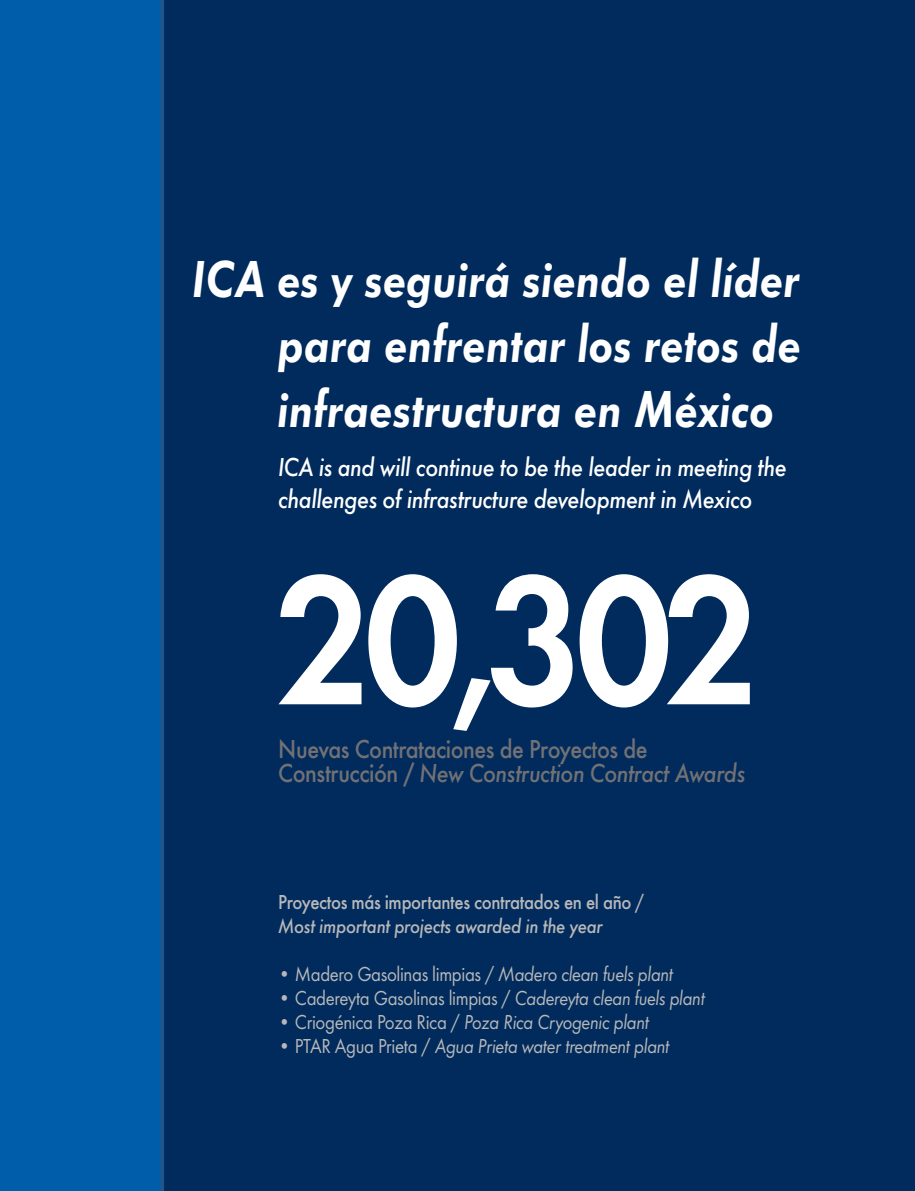
<style>
.page{position:relative;width:915px;height:1191px;background:#fff}
.page>*{position:absolute;margin:0;border:0;box-sizing:border-box;transform-origin:0 0}
.t1{font:italic 600 54px/64.8px "Futura T";color:#fff;text-align:justify;scale:.9 1}
.t2{font:italic 500 27px/32.4px "Futura T";letter-spacing:-.02em;color:#fff;scale:.9 1}
.t3{font:500 27px/24px "Futura T";letter-spacing:-.02em;color:#727175;scale:.9 1}
.t4{font:21px "Futura T";letter-spacing:-.02em;color:#b8b8ba;scale:.9 1}
.t5{font:italic 21px "Futura T";letter-spacing:-.02em;color:#b8b8ba;scale:.9 1}
.t6{font:500 21px/24px "Futura T";letter-spacing:-.02em;color:#b8b8ba;scale:.9 1}
.s1{font-style:italic}
.s2{font-style:normal}
</style>
<div class="page">
<div style="left:0;top:0;width:914px;height:1191px;background:#002b5c"></div>
<div style="left:159px;top:0;width:5px;height:1191px;background:#1a578e"></div>
<div style="left:0;top:0;width:159px;height:1191px;background:#005daa"></div>
<svg style="left:278px;top:574px;width:471px;height:157px"></svg>
<h1 class="t1" style="left:277px;top:246px;width:583px;text-indent:-85px">ICA es y seguirá siendo el líder para enfrentar los retos de infraestructura en México</h1>
<p class="t2" style="left:278px;top:450px;width:567px">ICA is and will continue to be the leader in meeting the challenges of infrastructure development in Mexico</p>
<p class="t3" style="left:278px;top:736px;width:520px">Nuevas Contrataciones de Proyectos de<br>Construcción / <span class="s1">New Construction Contract Awards</span></p>
<p class="t6" style="left:278px;top:890px;width:407px">Proyectos más importantes contratados en el año <span class="s1">/<br>Most important projects awarded in the year</span></p>
<p class="t4" style="left:278px;top:962px;width:440px">• Madero Gasolinas limpias / <span class="s1">Madero clean fuels plant</span></p>
<p class="t4" style="left:278px;top:986px;width:475px">• Cadereyta Gasolinas limpias / <span class="s1">Cadereyta clean fuels plant</span></p>
<p class="t5" style="left:278px;top:1010px;width:413px"><span class="s2">• Criogénica Poza Rica /</span> Poza Rica Cryogenic plant</p>
<p class="t5" style="left:278px;top:1034px;width:436px"><span class="s2">• PTAR Agua Prieta /</span> Agua Prieta water treatment plant</p>
</div>
